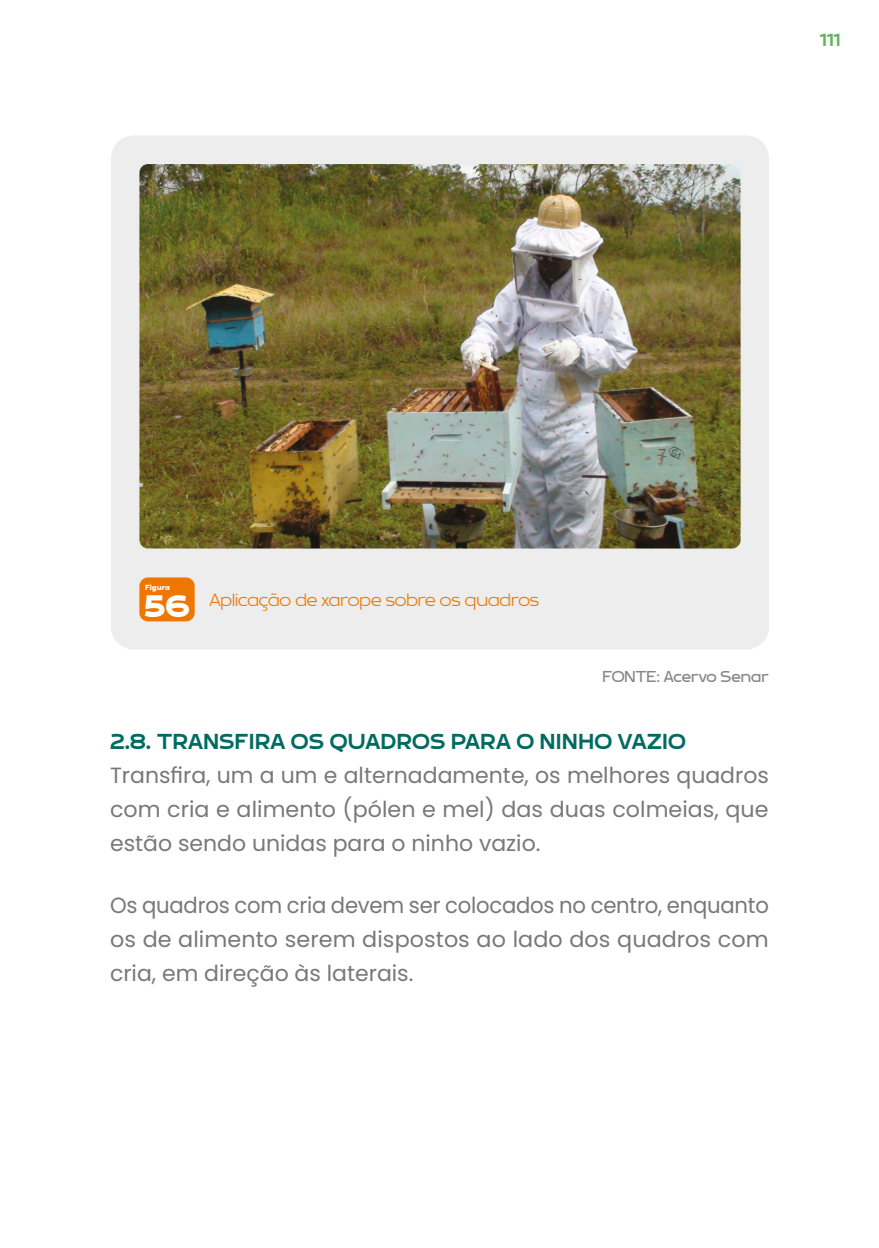
<style>
.page{position:relative;width:879px;height:1248px;background:#fff}
.page>*{position:absolute;margin:0;border:0;box-sizing:border-box;transform-origin:0 0}
.t1{font:900 31.6px "Brinnan";color:#fff}
.t2{font:22px/34px "Poppins";color:#787878;text-align:justify}
.t3{font:22px/34px "Poppins";color:#787878;text-align:justify;scale:.96 1}
.t4{font:700 22px "Brinnan";letter-spacing:.02em;color:#006b61}
.t5{font:300 18px "Brinnan";color:#ee7601}
.t6{font:700 18px "Brinnan";color:#61b559}
.t7{font:16px "Brinnan";color:#878787}
.t8{font:900 7.6px "Brinnan";color:#fff}
</style>
<div class="page">
<div style="left:111px;top:135px;width:658px;height:514px;background:#ededed;border-radius:23px"></div>
<img style="left:139px;top:164px;width:601px;height:384px">
<div style="left:139px;top:577px;width:56px;height:44px;background:#ee7601;border-radius:9px"></div>
<p class="t6" style="left:819px;top:30px;width:22px">111</p>
<p class="t8" style="left:145px;top:582px;width:26px">Figura</p>
<h1 class="t1" style="left:144px;top:586px;width:47px">56</h1>
<p class="t5" style="left:209px;top:589px;width:331px">Aplicação de xarope sobre os quadros</p>
<p class="t7" style="left:602px;top:667px;width:168px">FONTE: Acervo Senar</p>
<p class="t4" style="left:110px;top:729px;width:577px">2.8. TRANSFIRA OS QUADROS PARA O NINHO VAZIO</p>
<p class="t2" style="left:110px;top:758px;width:660px">Transfira, um a um e alternadamente, os melhores quadros com cria e alimento (pólen e mel) das duas colmeias, que estão sendo unidas para o ninho vazio.</p>
<p class="t3" style="left:110px;top:888px;width:688px">Os quadros com cria devem ser colocados no centro, enquanto os de alimento serem dispostos ao lado dos quadros com cria, em direção às laterais.</p>
</div>
